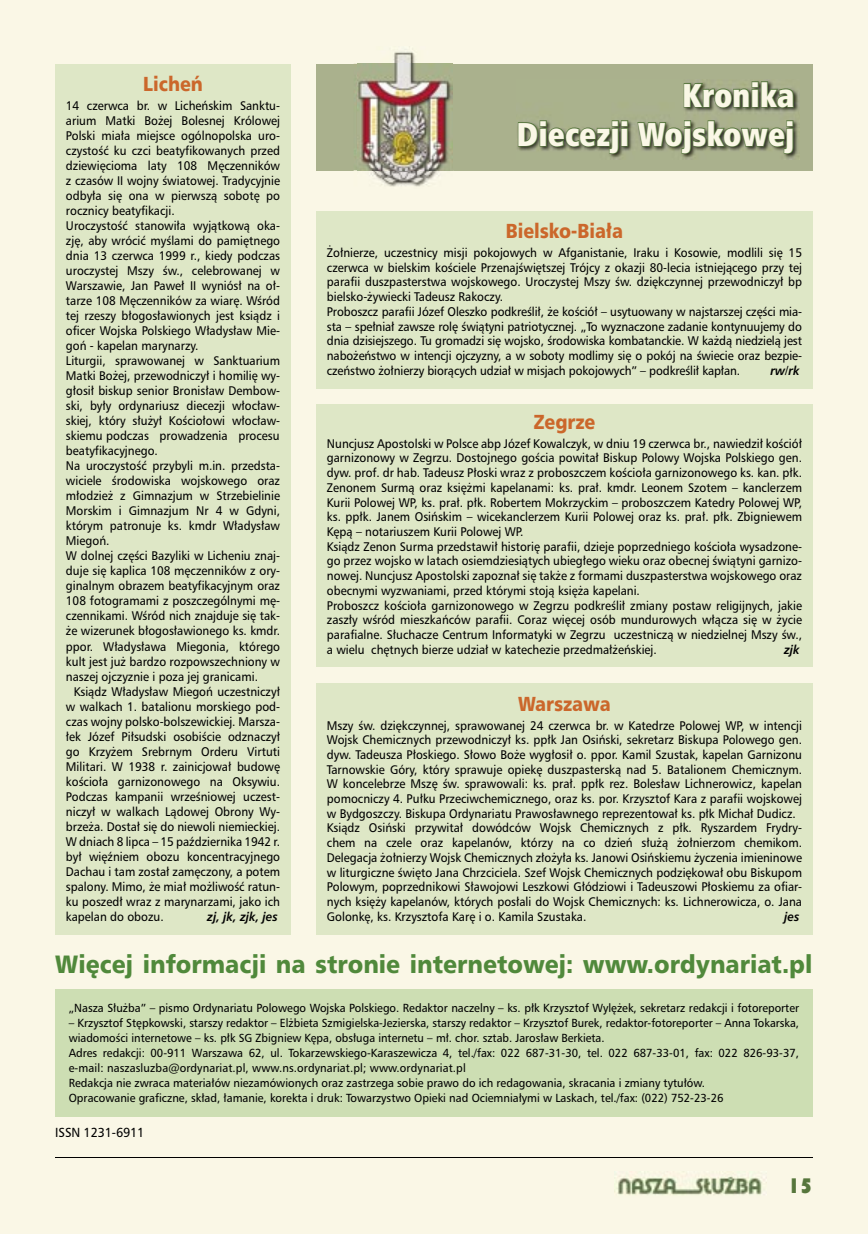
<style>
.page{position:relative;width:868px;height:1234px;background:#fff}
.page>*{position:absolute;margin:0;border:0;box-sizing:border-box;transform-origin:0 0}
.t1{font:33px/39px "Humnst 777 X Blk Cn PL Regular A";color:#faf7e6;text-align:right}
.t2{font:24px "Humnst 777 Blk PL";color:#50893b;scale:.93 1}
.t3{font:21.75px "Bauhaus 93";color:#56763c}
.t4{font:19.5px "Humnst 777 Blk PL";color:#cb672b;scale:.89 1}
.t5{font:12.6px "Humnst 777 PL";letter-spacing:-.01em;color:#000;scale:.95 1}
.t6{font:12px/15px "Humnst 777 PL";color:#000;scale:.93 1}
.t7{font:italic 700 12px "Humnst 777 PL";color:#000;scale:.93 1}
.t8{font:11.25px/15px "Humnst 777 PL";color:#000;scale:.95 1}
</style>
<div class="page">
<div style="left:0;top:0;width:867px;height:1233px;background:#faf7e6"></div>
<hr style="left:55px;top:1156px;width:757px;height:1px;background:#000">
<img style="left:614px;top:1176px;width:148px;height:19px">
<div style="left:55px;top:989px;width:757px;height:127px;background:#cddeb3"></div>
<div style="left:316px;top:64px;width:496px;height:106px;background:#aab18d"></div>
<img style="left:610px;top:90px;width:189px;height:69px">
<svg style="left:682px;top:81px;width:112px;height:28px"></svg>
<svg style="left:517px;top:119px;width:112px;height:36px"></svg>
<svg style="left:636px;top:117px;width:158px;height:38px"></svg>
<img style="left:353px;top:170px;width:100px;height:16px">
<img style="left:357px;top:51px;width:95px;height:13px">
<img style="left:357px;top:64px;width:95px;height:106px">
<div style="left:55px;top:64px;width:236px;height:870px;background:#dee7c6"></div>
<div style="left:316px;top:683px;width:496px;height:251px;background:#dee7c6"></div>
<div style="left:316px;top:404px;width:496px;height:262px;background:#dee7c6"></div>
<div style="left:316px;top:211px;width:496px;height:177px;background:#dee7c6"></div>
<h3 class="t4" style="left:143px;top:71px;width:69px">Licheń</h3>
<p class="t6" style="left:66px;top:98px;width:232px">14 czerwca br. w Licheńskim Sanktu&shy;arium Matki Bożej Bolesnej Królowej Polski miała miejsce ogólnopolska uro&shy;czystość ku czci beatyfikowanych przed dziewięcioma laty 108 Męczenników z czasów II wojny światowej. Tradycyjnie odbyła się ona w pierwszą sobotę po rocznicy beatyfikacji.<br>Uroczystość stanowiła wyjątkową oka&shy;zję, aby wrócić myślami do pamiętnego dnia 13 czerwca 1999 r., kiedy podczas uroczystej Mszy św., celebrowanej w Warszawie, Jan Paweł II wyniósł na oł&shy;tarze 108 Męczenników za wiarę. Wśród tej rzeszy błogosławionych jest ksiądz i oficer Wojska Polskiego Władysław Mie&shy;goń - kapelan marynarzy.<br>Liturgii, sprawowanej w Sanktuarium Matki Bożej, przewodniczył i homilię wy&shy;głosił biskup senior Bronisław Dembow&shy;ski, były ordynariusz diecezji włocław&shy;skiej, który służył Kościołowi włocław&shy;skiemu podczas prowadzenia procesu beatyfikacyjnego.<br>Na uroczystość przybyli m.in. przedsta&shy;wiciele środowiska wojskowego oraz młodzież z Gimnazjum w Strzebielinie Morskim i Gimnazjum Nr 4 w Gdyni, którym patronuje ks. kmdr Władysław Miegoń.<br>W dolnej części Bazyliki w Licheniu znaj&shy;duje się kaplica 108 męczenników z ory&shy;ginalnym obrazem beatyfikacyjnym oraz 108 fotogramami z poszczególnymi mę&shy;czennikami. Wśród nich znajduje się tak&shy;że wizerunek błogosławionego ks. kmdr. ppor. Władysława Miegonia, którego kult jest już bardzo rozpowszechniony w naszej ojczyznie i poza jej granicami.</p>
<p class="t6" style="left:66px;top:683px;width:232px;text-align:justify;text-indent:8px">Ksiądz Władysław Miegoń uczestniczył w walkach 1. batalionu morskiego pod&shy;czas wojny polsko-bolszewickiej. Marsza&shy;łek Józef Piłsudski osobiście odznaczył go Krzyżem Srebrnym Orderu Virtuti Militari. W 1938 r. zainicjował budowę kościoła garnizonowego na Oksywiu.<br>Podczas kampanii wrześniowej uczest&shy;niczył w walkach Lądowej Obrony Wy&shy;brzeża. Dostał się do niewoli niemieckiej.<br>W dniach 8 lipca – 15 października 1942 r. był więźniem obozu koncentracyjnego Dachau i tam został zamęczony, a potem spalony. Mimo, że miał możliwość ratun&shy;ku poszedł wraz z marynarzami, jako ich kapelan do obozu.</p>
<p class="t7" style="left:207px;top:908px;width:77px">zj, jk, zjk, jes</p>
<h1 class="t1" style="left:516px;top:75px;width:279px">Kronika<br>Diecezji Wojskowej</h1>
<h3 class="t4" style="left:505px;top:218px;width:133px">Bielsko-Biała</h3>
<p class="t6" style="left:327px;top:245px;width:512px">Żołnierze, uczestnicy misji pokojowych w Afganistanie, Iraku i Kosowie, modlili się 15 czerwca w bielskim kościele Przenajświętszej Trójcy z okazji 80-lecia istniejącego przy tej parafii duszpasterstwa wojskowego. Uroczystej Mszy św. dziękczynnej przewodniczył bp bielsko-żywiecki Tadeusz Rakoczy.<br>Proboszcz parafii Józef Oleszko podkreślił, że kościół – usytuowany w najstarszej części mia&shy;sta – spełniał zawsze rolę świątyni patriotycznej. „To wyznaczone zadanie kontynuujemy do dnia dzisiejszego. Tu gromadzi się wojsko, środowiska kombatanckie. W każdą niedzielą jest nabożeństwo w intencji ojczyzny, a w soboty modlimy się o pokój na świecie oraz bezpie&shy;czeństwo żołnierzy biorących udział w misjach pokojowych” – podkreślił kapłan.</p>
<p class="t7" style="left:770px;top:362px;width:33px">rw/rk</p>
<h3 class="t4" style="left:533px;top:408px;width:71px">Zegrze</h3>
<p class="t6" style="left:327px;top:435px;width:512px">Nuncjusz Apostolski w Polsce abp Józef Kowalczyk, w dniu 19 czerwca br., nawiedził kościół garnizonowy w Zegrzu. Dostojnego gościa powitał Biskup Polowy Wojska Polskiego gen. dyw. prof. dr hab. Tadeusz Płoski wraz z proboszczem kościoła garnizonowego ks. kan. płk.<br>Zenonem Surmą oraz księżmi kapelanami: ks. prał. kmdr. Leonem Szotem – kanclerzem Kurii Polowej WP, ks. prał. płk. Robertem Mokrzyckim – proboszczem Katedry Polowej WP, ks. ppłk. Janem Osińskim – wicekanclerzem Kurii Polowej oraz ks. prał. płk. Zbigniewem Kępą – notariuszem Kurii Polowej WP.<br>Ksiądz Zenon Surma przedstawił historię parafii, dzieje poprzedniego kościoła wysadzone&shy;go przez wojsko w latach osiemdziesiątych ubiegłego wieku oraz obecnej świątyni garnizo&shy;nowej. Nuncjusz Apostolski zapoznał się także z formami duszpasterstwa wojskowego oraz obecnymi wyzwaniami, przed którymi stoją księża kapelani.<br>Proboszcz kościoła garnizonowego w Zegrzu podkreślił zmiany postaw religijnych, jakie zaszły wśród mieszkańców parafii. Coraz więcej osób mundurowych włącza się w życie parafialne. Słuchacze Centrum Informatyki w Zegrzu uczestniczą w niedzielnej Mszy św., a wielu chętnych bierze udział w katechezie przedmałżeńskiej.</p>
<p class="t7" style="left:784px;top:641px;width:18px">zjk</p>
<h3 class="t4" style="left:518px;top:690px;width:106px">Warszawa</h3>
<p class="t6" style="left:327px;top:717px;width:512px">Mszy św. dziękczynnej, sprawowanej 24 czerwca br. w Katedrze Polowej WP, w intencji Wojsk Chemicznych przewodniczył ks. ppłk Jan Osiński, sekretarz Biskupa Polowego gen. dyw. Tadeusza Płoskiego. Słowo Boże wygłosił o. ppor. Kamil Szustak, kapelan Garnizonu Tarnowskie Góry, który sprawuje opiekę duszpasterską nad 5. Batalionem Chemicznym.<br>W koncelebrze Mszę św. sprawowali: ks. prał. ppłk rez. Bolesław Lichnerowicz, kapelan pomocniczy 4. Pułku Przeciwchemicznego, oraz ks. por. Krzysztof Kara z parafii wojskowej w Bydgoszczy. Biskupa Ordynariatu Prawosławnego reprezentował ks. płk Michał Dudicz.<br>Ksiądz Osiński przywitał dowódców Wojsk Chemicznych z płk. Ryszardem Frydry&shy;chem na czele oraz kapelanów, którzy na co dzień służą żołnierzom chemikom.<br>Delegacja żołnierzy Wojsk Chemicznych złożyła ks. Janowi Osińskiemu życzenia imieninowe w liturgiczne święto Jana Chrzciciela. Szef Wojsk Chemicznych podziękował obu Biskupom Polowym, poprzednikowi Sławojowi Leszkowi Głódziowi i Tadeuszowi Płoskiemu za ofiar&shy;nych księży kapelanów, których posłali do Wojsk Chemicznych: ks. Lichnerowicza, o. Jana Golonkę, ks. Krzysztofa Karę i o. Kamila Szustaka.</p>
<p class="t7" style="left:784px;top:908px;width:18px">jes</p>
<h2 class="t2" style="left:55px;top:947px;width:815px">Więcej informacji na stronie internetowej: www.ordynariat.pl</h2>
<p class="t8" style="left:69px;top:999px;width:770px">„Nasza Służba” – pismo Ordynariatu Polowego Wojska Polskiego. Redaktor naczelny – ks. płk Krzysztof Wylężek, sekretarz redakcji i fotoreporter</p>
<p class="t8" style="left:69px;top:1014px;width:770px">– Krzysztof Stępkowski, starszy redaktor – Elżbieta Szmigielska-Jezierska, starszy redaktor – Krzysztof Burek, redaktor-fotoreporter – Anna Tokarska, wiadomości internetowe – ks. płk SG Zbigniew Kępa, obsługa internetu – mł. chor. sztab. Jarosław Berkieta.<br>Adres redakcji: 00-911 Warszawa 62, ul. Tokarzewskiego-Karaszewicza 4, tel./fax: 022 687-31-30, tel. 022 687-33-01, fax: 022 826-93-37, e-mail: naszasluzba@ordynariat.pl, www.ns.ordynariat.pl; www.ordynariat.pl<br>Redakcja nie zwraca materiałów niezamówionych oraz zastrzega sobie prawo do ich redagowania, skracania i zmiany tytułów.<br>Opracowanie graficzne, skład, łamanie, korekta i druk: Towarzystwo Opieki nad Ociemniałymi w Laskach, tel./fax: (022) 752-23-26</p>
<p class="t5" style="left:55px;top:1123px;width:95px">ISSN 1231-6911</p>
<h3 class="t3" style="left:787px;top:1173px;width:26px">15</h3>
</div>
